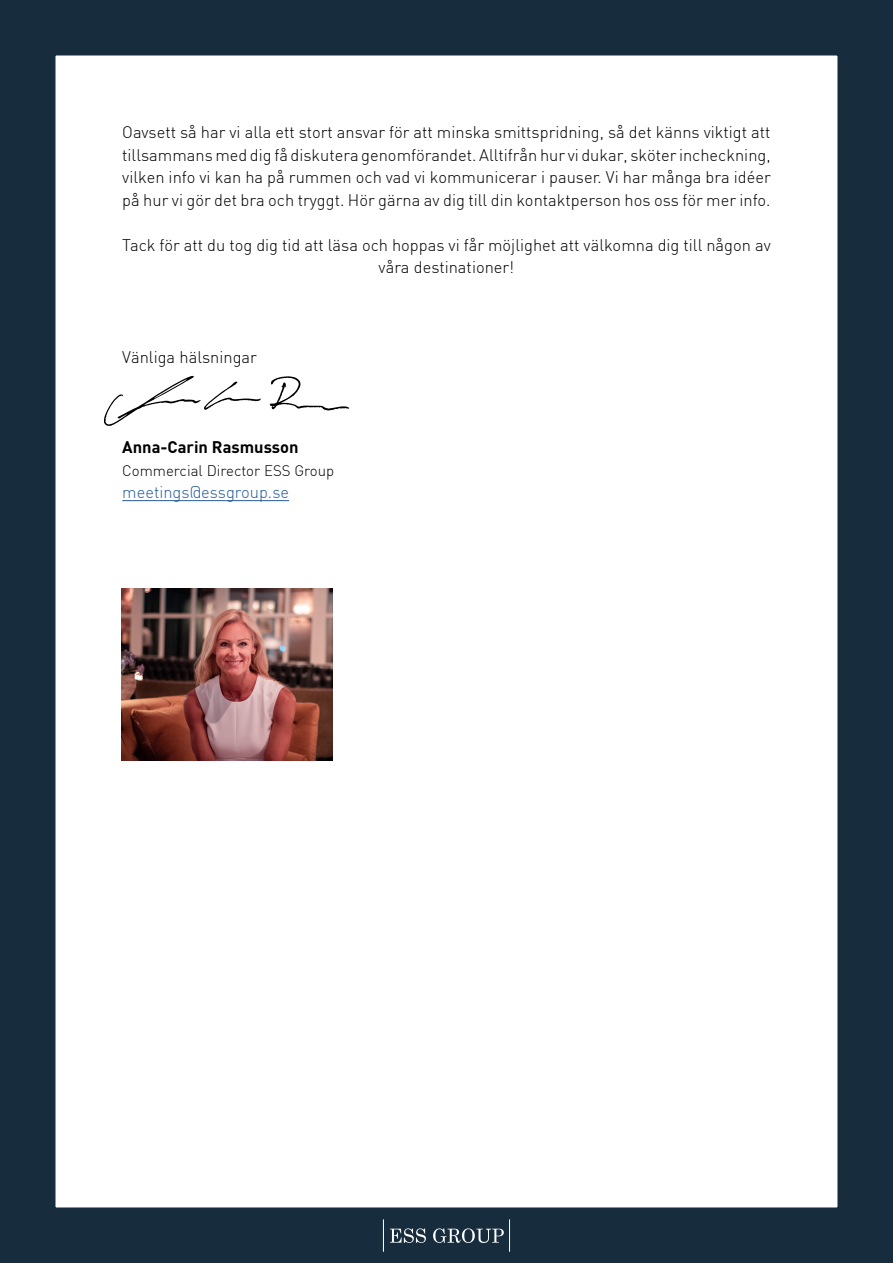
<style>
.page{position:relative;width:893px;height:1263px;background:#fff}
.page>*{position:absolute;margin:0;border:0;box-sizing:border-box;transform-origin:0 0}
.t1{font:300 16.5px/22.5px "DIN";color:#000;text-align:justify}
.t2{font:300 16.5px "DIN";color:#275b9b}
.t3{font:700 16.5px "DIN";color:#000}
.t4{font:300 15px "DIN";color:#000}
</style>
<div class="page">
<div style="left:0;top:0;width:893px;height:1263px;border:56px solid #172c3d"></div>
<hr style="left:383px;top:1219px;width:1px;height:33px;background:#fff">
<hr style="left:509px;top:1219px;width:1px;height:33px;background:#fff">
<svg style="left:390px;top:1228px;width:36px;height:15px"></svg>
<svg style="left:433px;top:1228px;width:71px;height:15px"></svg>
<hr style="left:122px;top:500px;width:167px;height:1px;background:#275b9b">
<img style="left:121px;top:589px;width:211px;height:171px">
<svg style="left:270px;top:376px;width:79px;height:34px"></svg>
<svg style="left:104px;top:376px;width:157px;height:50px"></svg>
<p class="t1" style="left:122px;top:121px;width:650px">Oavsett så har vi alla ett stort ansvar för att minska smittspridning, så det känns viktigt att tillsammans med dig få diskutera genomförandet. Alltifrån hur vi dukar, sköter incheckning, vilken info vi kan ha på rummen och vad vi kommunicerar i pauser. Vi har många bra idéer på hur vi gör det bra och tryggt. Hör gärna av dig till din kontaktperson hos oss för mer info.</p>
<p class="t1" style="left:122px;top:233px;width:650px;text-align:center">Tack för att du tog dig tid att läsa och hoppas vi får möjlighet att välkomna dig till någon av våra destinationer!</p>
<p class="t1" style="left:122px;top:346px;width:136px">Vänliga hälsningar</p>
<p class="t3" style="left:122px;top:437px;width:178px">Anna-Carin Rasmusson</p>
<p class="t4" style="left:122px;top:461px;width:214px">Commercial Director ESS Group</p>
<p class="t2" style="left:122px;top:482px;width:168px">meetings@essgroup.se</p>
</div>
